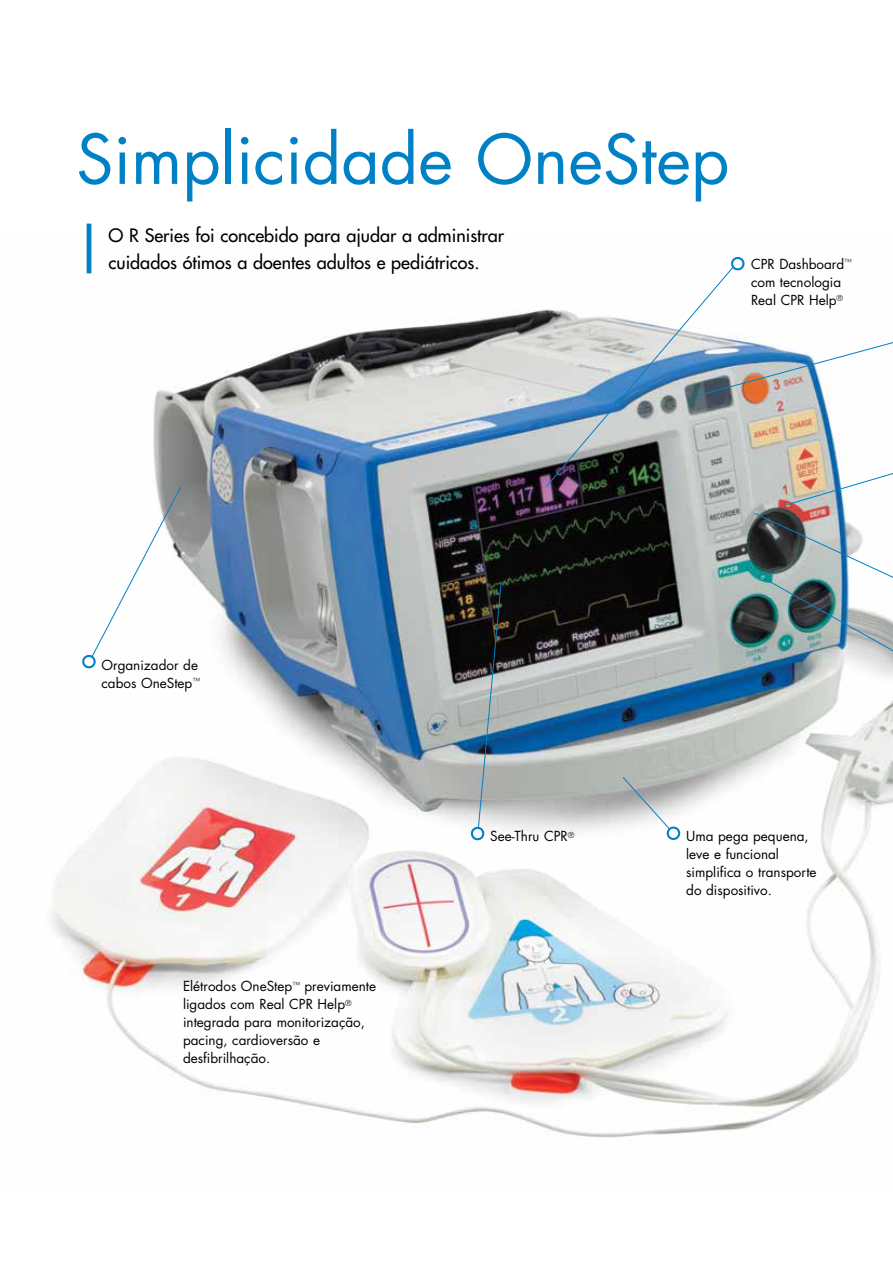
<style>
.page{position:relative;width:893px;height:1263px;background:#fff}
.page>*{position:absolute;margin:0;border:0;box-sizing:border-box;transform-origin:0 0}
.t1{font:66.75px "Futura Std";color:#0081c6}
.t2{font:500 18px/27px "Futura Std";color:#000}
.t3{font:13.5px/18px "Futura Std";color:#000}
</style>
<div class="page">
<img style="left:51px;top:233px;width:842px;height:905px">
<svg style="left:87px;top:224px;width:4px;height:49px"></svg>
<svg style="left:80px;top:486px;width:102px;height:182px"></svg>
<svg style="left:622px;top:776px;width:59px;height:66px"></svg>
<img style="left:469px;top:582px;width:33px;height:258px">
<img style="left:753px;top:512px;width:140px;height:164px">
<img style="left:545px;top:257px;width:348px;height:249px">
<h1 class="t1" style="left:76px;top:117px;width:655px">Simplicidade OneStep</h1>
<h2 class="t2" style="left:109px;top:222px;width:397px">O R Series foi concebido para ajudar a administrar cuidados ótimos a doentes adultos e pediátricos.</h2>
<p class="t3" style="left:751px;top:255px;width:102px">CPR Dashboard<sup>™ </sup>com tecnologia<br>Real CPR Help<sup>®</sup></p>
<p class="t3" style="left:101px;top:656px;width:100px">Organizador de cabos OneStep<sup>™</sup></p>
<p class="t3" style="left:183px;top:977px;width:195px">Elétrodos OneStep<sup>™</sup> previamente ligados com Real CPR Help<sup>® </sup>integrada para monitorização, pacing, cardioversão e desfibrilhação.</p>
<p class="t3" style="left:490px;top:828px;width:86px">See-Thru CPR<sup>®</sup></p>
<p class="t3" style="left:686px;top:827px;width:132px">Uma pega pequena, leve e funcional simplifica o transporte do dispositivo.</p>
</div>
